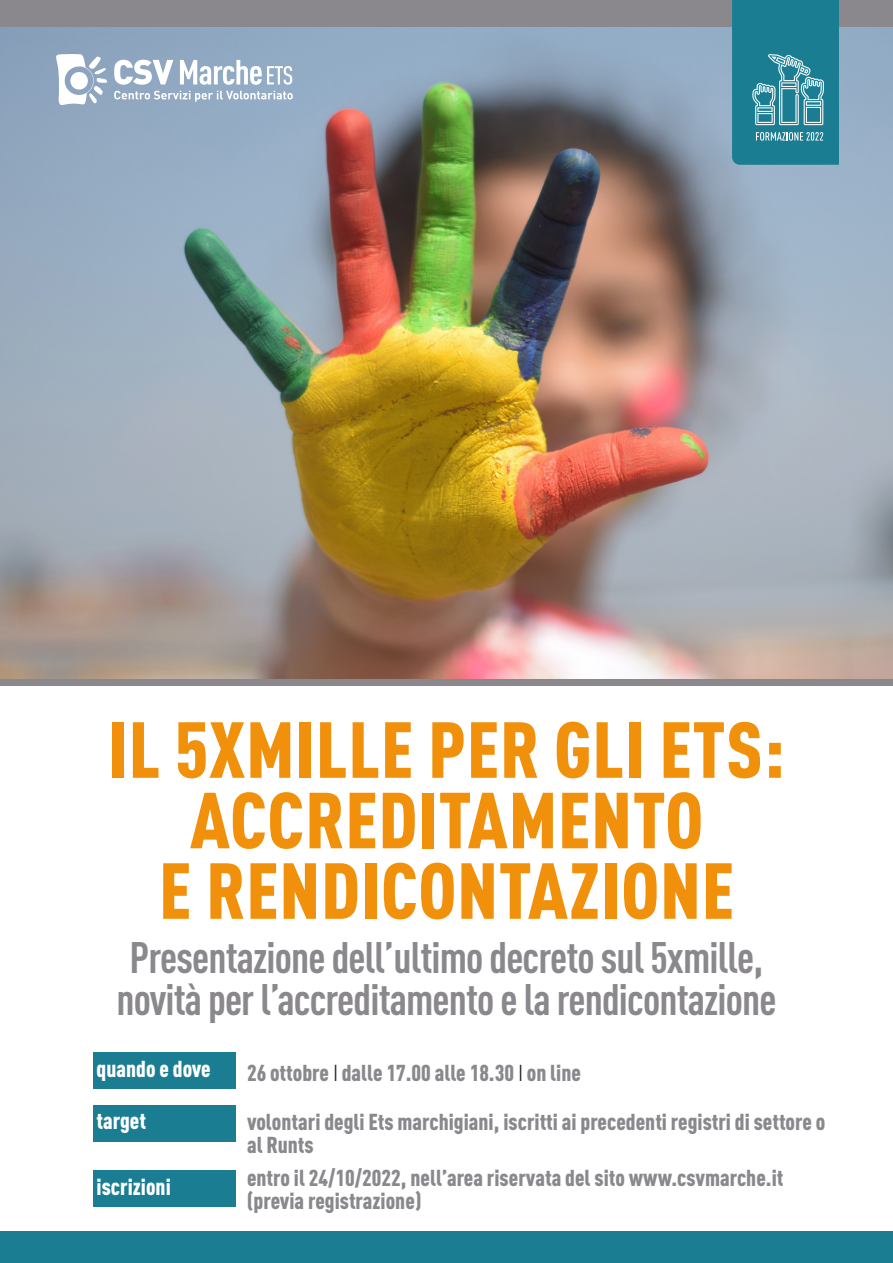
<style>
.page{position:relative;width:893px;height:1263px;background:#fff}
.page>*{position:absolute;margin:0;border:0;box-sizing:border-box;transform-origin:0 0}
.t1{font:900 78px "DIN Cond";letter-spacing:.01em;color:#f1910b}
.t2{font:700 43.5px "DIN Cond";letter-spacing:-.02em;color:#8a888d}
.t3{font:900 22.8px/22.8px "DIN Cond";color:#8a888d}
.t4{font:900 22.8px "DIN Cond";color:#fff}
.s1{font-weight:400;color:#231f20}
</style>
<div class="page">
<img style="left:0;top:27px;width:893px;height:652px">
<div style="left:0;top:1231px;width:893px;height:32px;background:#1a7d92"></div>
<div style="left:94px;top:1052px;width:142px;height:37px;background:#1a7d92"></div>
<div style="left:94px;top:1105px;width:142px;height:37px;background:#1a7d92"></div>
<div style="left:94px;top:1170px;width:142px;height:37px;background:#1a7d92"></div>
<div style="left:0;top:679px;width:893px;height:7px;background:#8a888d"></div>
<div style="left:0;top:0;width:893px;height:27px;background:#8a888d"></div>
<svg style="left:732px;top:0;width:107px;height:165px;background:#2d879b"></svg>
<svg style="left:114px;top:91px;width:179px;height:11px"></svg>
<svg style="left:114px;top:60px;width:59px;height:25px"></svg>
<svg style="left:180px;top:60px;width:112px;height:25px"></svg>
<svg style="left:54px;top:54px;width:53px;height:51px"></svg>
<p class="t1" style="left:108px;top:701px;width:678px">IL 5XMILLE PER GLI ETS:</p>
<p class="t1" style="left:190px;top:772px;width:515px">ACCREDITAMENTO</p>
<p class="t1" style="left:159px;top:842px;width:577px">E RENDICONTAZIONE</p>
<p class="t2" style="left:129px;top:931px;width:636px">Presentazione dell’ultimo decreto sul 5xmille,</p>
<p class="t2" style="left:116px;top:973px;width:662px">novità per l’accreditamento e la rendicontazione</p>
<p class="t4" style="left:97px;top:1054px;width:116px">quando e dove</p>
<p class="t3" style="left:247px;top:1061px;width:335px">26 ottobre <span class="s1">I</span> dalle 17.00 alle 18.30 <span class="s1">I</span> on line</p>
<p class="t4" style="left:97px;top:1106px;width:51px">target</p>
<p class="t3" style="left:247px;top:1110px;width:580px">volontari degli Ets marchigiani, iscritti ai precedenti registri di settore o al Runts</p>
<p class="t4" style="left:97px;top:1172px;width:76px">iscrizioni</p>
<p class="t3" style="left:247px;top:1165px;width:538px">entro il 24/10/2022, nell’area riservata del sito www.csvmarche.it</p>
<p class="t3" style="left:247px;top:1188px;width:176px">(previa registrazione)</p>
</div>
